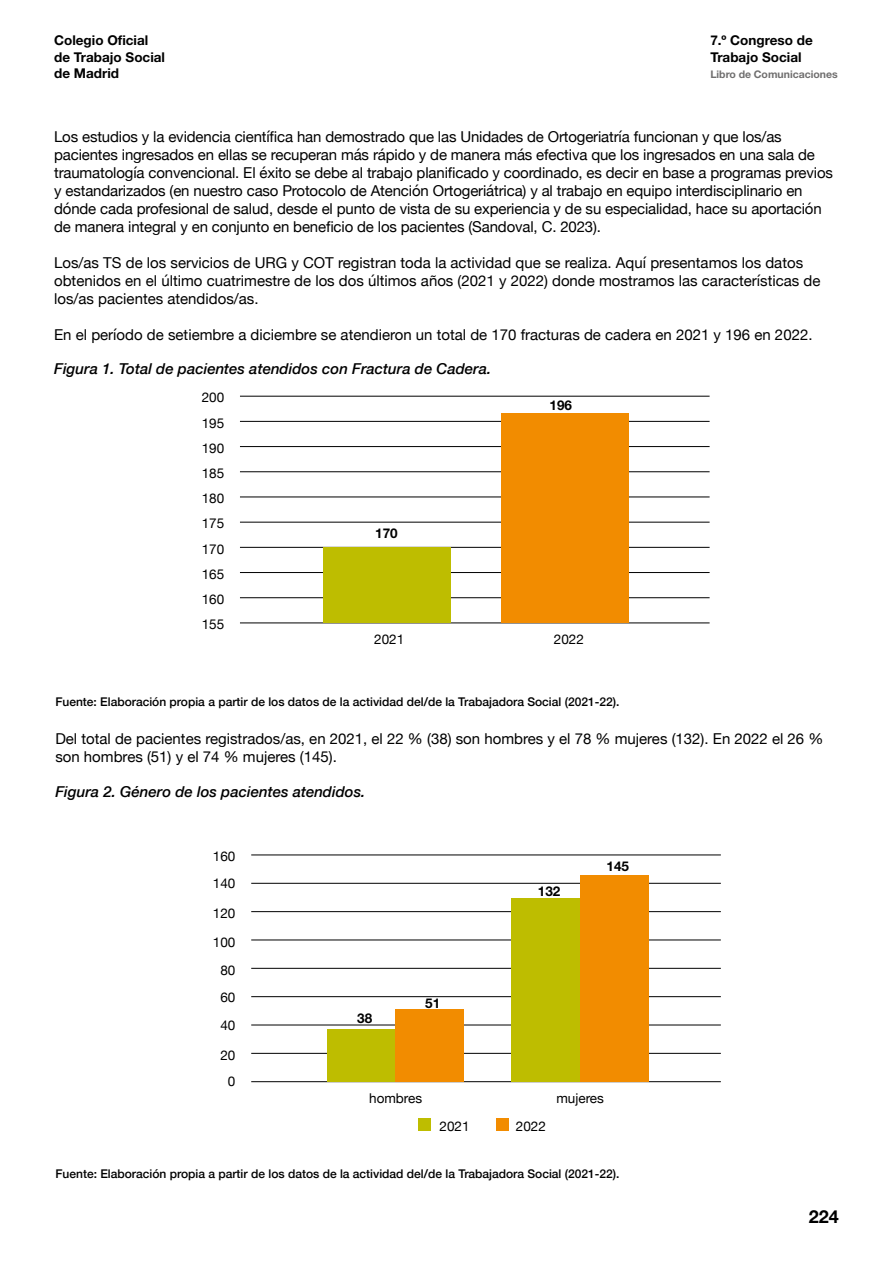
<style>
.page{position:relative;width:893px;height:1263px;background:#fff}
.page>*{position:absolute;margin:0;border:0;box-sizing:border-box;transform-origin:0 0}
.t1{font:700 18px "Helvetica Neue";color:#000}
.t2{font:15px/18px "Helvetica Neue";letter-spacing:-.01em;color:#000}
.t3{font:italic 500 15px "Helvetica Neue";color:#000}
.t4{font:13.5px/25.2px "Helvetica Neue";color:#000;text-align:justify}
.t5{font:700 13.5px/16.2px "Helvetica Neue";color:#000}
.t6{font:700 13.5px "Helvetica Neue LT Std";color:#000}
.t7{font:500 12px "Helvetica Neue";color:#000}
.t8{font:700 10.5px "Helvetica Neue";color:#706f6f}
</style>
<div class="page">
<hr style="left:240px;top:623px;width:470px;height:1px;background:#000">
<hr style="left:240px;top:572px;width:470px;height:1px;background:#000">
<hr style="left:240px;top:597px;width:470px;height:1px;background:#000">
<hr style="left:240px;top:547px;width:470px;height:1px;background:#000">
<hr style="left:240px;top:497px;width:470px;height:1px;background:#000">
<hr style="left:240px;top:446px;width:470px;height:1px;background:#000">
<hr style="left:240px;top:421px;width:470px;height:1px;background:#000">
<hr style="left:240px;top:522px;width:470px;height:1px;background:#000">
<hr style="left:240px;top:471px;width:470px;height:1px;background:#000">
<hr style="left:240px;top:396px;width:470px;height:1px;background:#000">
<div style="left:501px;top:413px;width:128px;height:210px;background:#f28c00"></div>
<div style="left:323px;top:547px;width:127px;height:76px;background:#bebd00"></div>
<hr style="left:251px;top:1081px;width:470px;height:1px;background:#000">
<hr style="left:251px;top:1053px;width:470px;height:1px;background:#000">
<hr style="left:251px;top:1025px;width:470px;height:1px;background:#000">
<hr style="left:251px;top:968px;width:470px;height:1px;background:#000">
<hr style="left:251px;top:911px;width:470px;height:1px;background:#000">
<hr style="left:251px;top:883px;width:470px;height:1px;background:#000">
<hr style="left:251px;top:996px;width:470px;height:1px;background:#000">
<hr style="left:251px;top:940px;width:470px;height:1px;background:#000">
<hr style="left:251px;top:855px;width:470px;height:1px;background:#000">
<div style="left:327px;top:1030px;width:69px;height:52px;background:#bebd00"></div>
<div style="left:512px;top:898px;width:68px;height:184px;background:#bebd00"></div>
<div style="left:396px;top:1009px;width:68px;height:73px;background:#f28c00"></div>
<div style="left:580px;top:875px;width:68px;height:206px;background:#f28c00"></div>
<div style="left:496px;top:1118px;width:12px;height:13px;background:#f28c00"></div>
<div style="left:418px;top:1118px;width:13px;height:13px;background:#bebd00"></div>
<p class="t5" style="left:54px;top:32px;width:112px">Colegio Oficial de Trabajo Social de Madrid</p>
<p class="t5" style="left:710px;top:32px;width:104px">7.º Congreso de<br>Trabajo Social</p>
<p class="t8" style="left:710px;top:68px;width:129px">Libro de Comunicaciones</p>
<p class="t2" style="left:54px;top:128px;width:780px">Los estudios y la evidencia científica han demostrado que las Unidades de Ortogeriatría funcionan y que los/as pacientes ingresados en ellas se recuperan más rápido y de manera más efectiva que los ingresados en una sala de traumatología convencional. El éxito se debe al trabajo planificado y coordinado, es decir en base a programas previos y estandarizados (en nuestro caso Protocolo de Atención Ortogeriátrica) y al trabajo en equipo interdisciplinario en dónde cada profesional de salud, desde el punto de vista de su experiencia y de su especialidad, hace su aportación de manera integral y en conjunto en beneficio de los pacientes (Sandoval, C. 2023).</p>
<p class="t2" style="left:54px;top:254px;width:768px">Los/as TS de los servicios de URG y COT registran toda la actividad que se realiza. Aquí presentamos los datos obtenidos en el último cuatrimestre de los dos últimos años (2021 y 2022) donde mostramos las características de los/as pacientes atendidos/as.</p>
<p class="t2" style="left:54px;top:326px;width:760px">En el período de setiembre a diciembre se atendieron un total de 170 fracturas de cadera en 2021 y 196 en 2022.</p>
<p class="t3" style="left:54px;top:356px;width:439px">Figura 1. Total de pacientes atendidos con Fractura de Cadera.</p>
<p class="t4" style="left:202px;top:386px;width:24px">200<br>195<br>190<br>185<br>180<br>175<br>170<br>165<br>160<br>155</p>
<p class="t6" style="left:375px;top:525px;width:24px">170</p>
<p class="t4" style="left:374px;top:628px;width:32px">2021</p>
<p class="t6" style="left:550px;top:396px;width:24px">196</p>
<p class="t4" style="left:554px;top:628px;width:32px">2022</p>
<p class="t7" style="left:55px;top:692px;width:566px">Fuente: Elaboración propia a partir de los datos de la actividad del/de la Trabajadora Social (2021-22).</p>
<p class="t2" style="left:55px;top:731px;width:770px">Del total de pacientes registrados/as, en 2021, el 22 % (38) son hombres y el 78 % mujeres (132). En 2022 el 26 % son hombres (51) y el 74 % mujeres (145).</p>
<p class="t3" style="left:55px;top:779px;width:312px">Figura 2. Género de los pacientes atendidos.</p>
<p class="t4" style="left:213px;top:844px;width:24px;line-height:26.5px">160<br>140</p>
<p class="t4" style="left:213px;top:899px;width:24px;line-height:29.2px">120<br>100</p>
<p class="t4" style="left:220px;top:957px;width:17px;line-height:27.5px">80<br>60<br>40</p>
<p class="t4" style="left:220px;top:1043px;width:17px;line-height:26.2px;text-align:center">20<br>0</p>
<p class="t6" style="left:357px;top:1010px;width:17px">38</p>
<p class="t6" style="left:425px;top:995px;width:17px">51</p>
<p class="t4" style="left:369px;top:1086px;width:55px">hombres</p>
<p class="t6" style="left:538px;top:883px;width:24px">132</p>
<p class="t6" style="left:606px;top:858px;width:24px">145</p>
<p class="t4" style="left:556px;top:1086px;width:49px">mujeres</p>
<p class="t4" style="left:439px;top:1114px;width:32px">2021</p>
<p class="t4" style="left:516px;top:1114px;width:32px">2022</p>
<p class="t7" style="left:55px;top:1164px;width:566px">Fuente: Elaboración propia a partir de los datos de la actividad del/de la Trabajadora Social (2021-22).</p>
<p class="t1" style="left:809px;top:1205px;width:32px">224</p>
</div>
